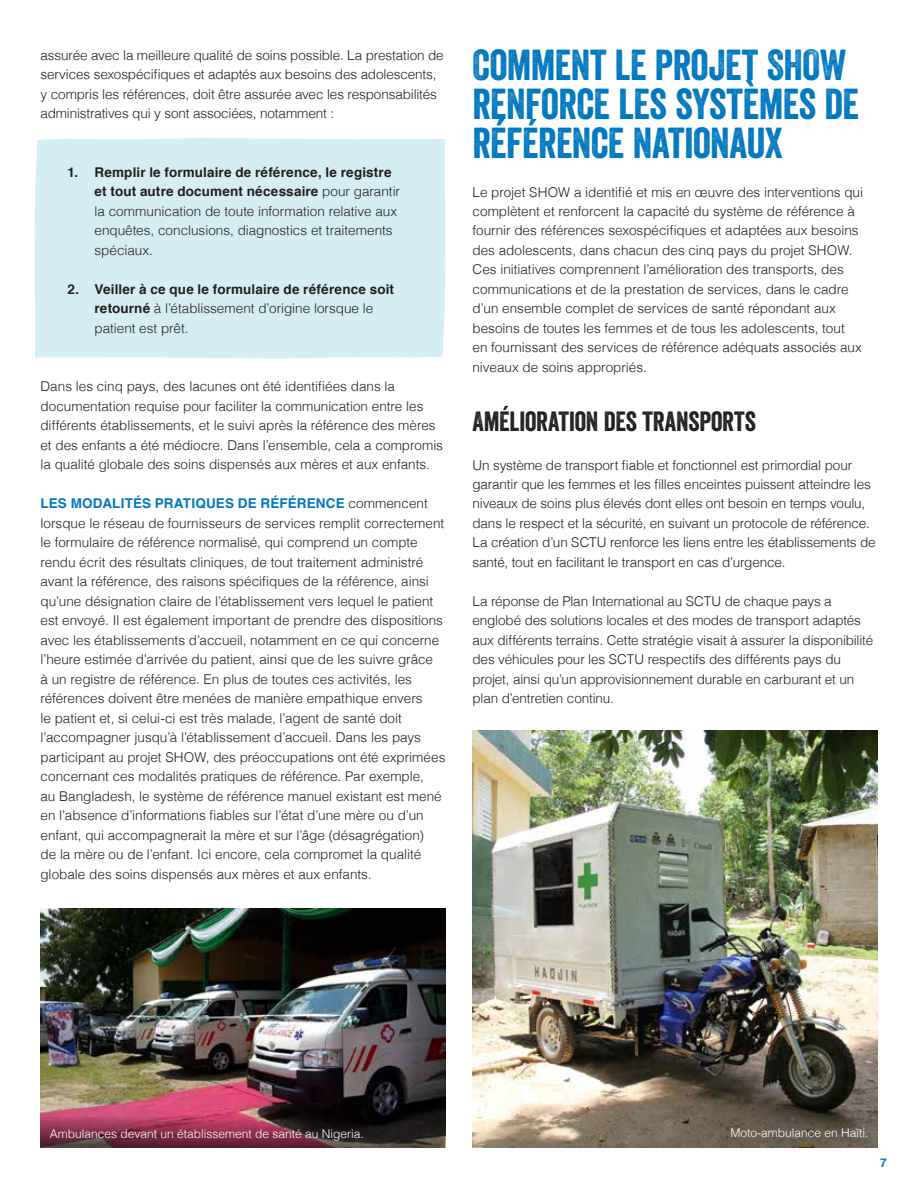
<style>
.page{position:relative;width:918px;height:1188px;background:#fff}
.page>*{position:absolute;margin:0;border:0;box-sizing:border-box;transform-origin:0 0}
.t1{font:42px/39px "Veneer";letter-spacing:-.01em;color:#0078c0}
.t2{font:27px "Veneer";letter-spacing:-.005em;color:#221f20}
.t3{font:300 13.5px/19.5px "Helvetica";letter-spacing:-.005em;color:#221f20}
.t4{font:700 13.5px/19.5px "Helvetica";letter-spacing:.01em;color:#221f20}
.t5{font:300 12px "Helvetica";color:#fff}
.t6{font:700 12px "Helvetica";color:#0078c0}
.s1{font-weight:700}
.s2{font-weight:300}
.s3{font-weight:700;color:#0078c0}
</style>
<div class="page">
<div style="left:35px;top:138px;width:411px;height:221px;background:#d5eef3"></div>
<img style="left:472px;top:730px;width:406px;height:417px">
<img style="left:40px;top:908px;width:406px;height:209px">
<svg style="left:40px;top:1117px;width:406px;height:31px;background:#622b3b"></svg>
<p class="t3" style="left:40px;top:45px;width:405px">assurée avec la meilleure qualité de soins possible. La prestation de services sexospécifiques et adaptés aux besoins des adolescents, y compris les références, doit être assurée avec les responsabilités administratives qui y sont associées, notamment :</p>
<p class="t3" style="left:94px;top:161px;width:307px;text-indent:-27px"><span class="s1">1. Remplir le formulaire de référence, le registre et tout autre document nécessaire</span> pour garantir la communication de toute information relative aux enquêtes, conclusions, diagnostics et traitements spéciaux.</p>
<p class="t4" style="left:94px;top:280px;width:301px;text-indent:-27px">2. Veiller à ce que le formulaire de référence soit retourné <span class="s2">à l’établissement d’origine lorsque le patient est prêt.</span></p>
<p class="t3" style="left:41px;top:376px;width:404px">Dans les cinq pays, des lacunes ont été identifiées dans la documentation requise pour faciliter la communication entre les différents établissements, et le suivi après la référence des mères et des enfants a été médiocre. Dans l’ensemble, cela a compromis la qualité globale des soins dispensés aux mères et aux enfants.</p>
<p class="t3" style="left:41px;top:493px;width:406px"><span class="s3">LES MODALITÉS PRATIQUES DE RÉFÉRENCE</span> commencent lorsque le réseau de fournisseurs de services remplit correctement le formulaire de référence normalisé, qui comprend un compte rendu écrit des résultats cliniques, de tout traitement administré avant la référence, des raisons spécifiques de la référence, ainsi qu’une désignation claire de l’établissement vers lequel le patient est envoyé. Il est également important de prendre des dispositions avec les établissements d’accueil, notamment en ce qui concerne l’heure estimée d’arrivée du patient, ainsi que de les suivre grâce<br>à un registre de référence. En plus de toutes ces activités, les références doivent être menées de manière empathique envers<br>le patient et, si celui-ci est très malade, l’agent de santé doit l’accompagner jusqu’à l’établissement d’accueil. Dans les pays participant au projet SHOW, des préoccupations ont été exprimées concernant ces modalités pratiques de référence. Par exemple,<br>au Bangladesh, le système de référence manuel existant est mené en l’absence d’informations fiables sur l’état d’une mère ou d’un enfant, qui accompagnerait la mère et sur l’âge (désagrégation)<br>de la mère ou de l’enfant. Ici encore, cela compromet la qualité globale des soins dispensés aux mères et aux enfants.</p>
<h1 class="t1" style="left:472px;top:45px;width:388px">COMMENT LE PROJET SHOW<br>RENFORCE LES SYSTÈMES DE<br>RÉFÉRENCE NATIONAUX</h1>
<p class="t3" style="left:472px;top:181px;width:392px">Le projet SHOW a identifié et mis en œuvre des interventions qui complètent et renforcent la capacité du système de référence à fournir des références sexospécifiques et adaptées aux besoins des adolescents, dans chacun des cinq pays du projet SHOW.<br>Ces initiatives comprennent l’amélioration des transports, des communications et de la prestation de services, dans le cadre d’un ensemble complet de services de santé répondant aux besoins de toutes les femmes et de tous les adolescents, tout en fournissant des services de référence adéquats associés aux niveaux de soins appropriés.</p>
<h2 class="t2" style="left:472px;top:404px;width:285px">AMÉLIORATION DES TRANSPORTS</h2>
<p class="t3" style="left:472px;top:454px;width:405px">Un système de transport fiable et fonctionnel est primordial pour garantir que les femmes et les filles enceintes puissent atteindre les niveaux de soins plus élevés dont elles ont besoin en temps voulu, dans le respect et la sécurité, en suivant un protocole de référence.<br>La création d’un SCTU renforce les liens entre les établissements de santé, tout en facilitant le transport en cas d’urgence.</p>
<p class="t3" style="left:472px;top:590px;width:402px">La réponse de Plan International au SCTU de chaque pays a englobé des solutions locales et des modes de transport adaptés aux différents terrains. Cette stratégie visait à assurer la disponibilité des véhicules pour les SCTU respectifs des différents pays du projet, ainsi qu’un approvisionnement durable en carburant et un plan d’entretien continu.</p>
<p class="t5" style="left:50px;top:1124px;width:316px">Ambulances devant un établissement de santé au Nigeria.</p>
<p class="t5" style="left:731px;top:1122px;width:140px">Moto-ambulance en Haïti.</p>
<p class="t6" style="left:880px;top:1153px;width:8px">7</p>
</div>
